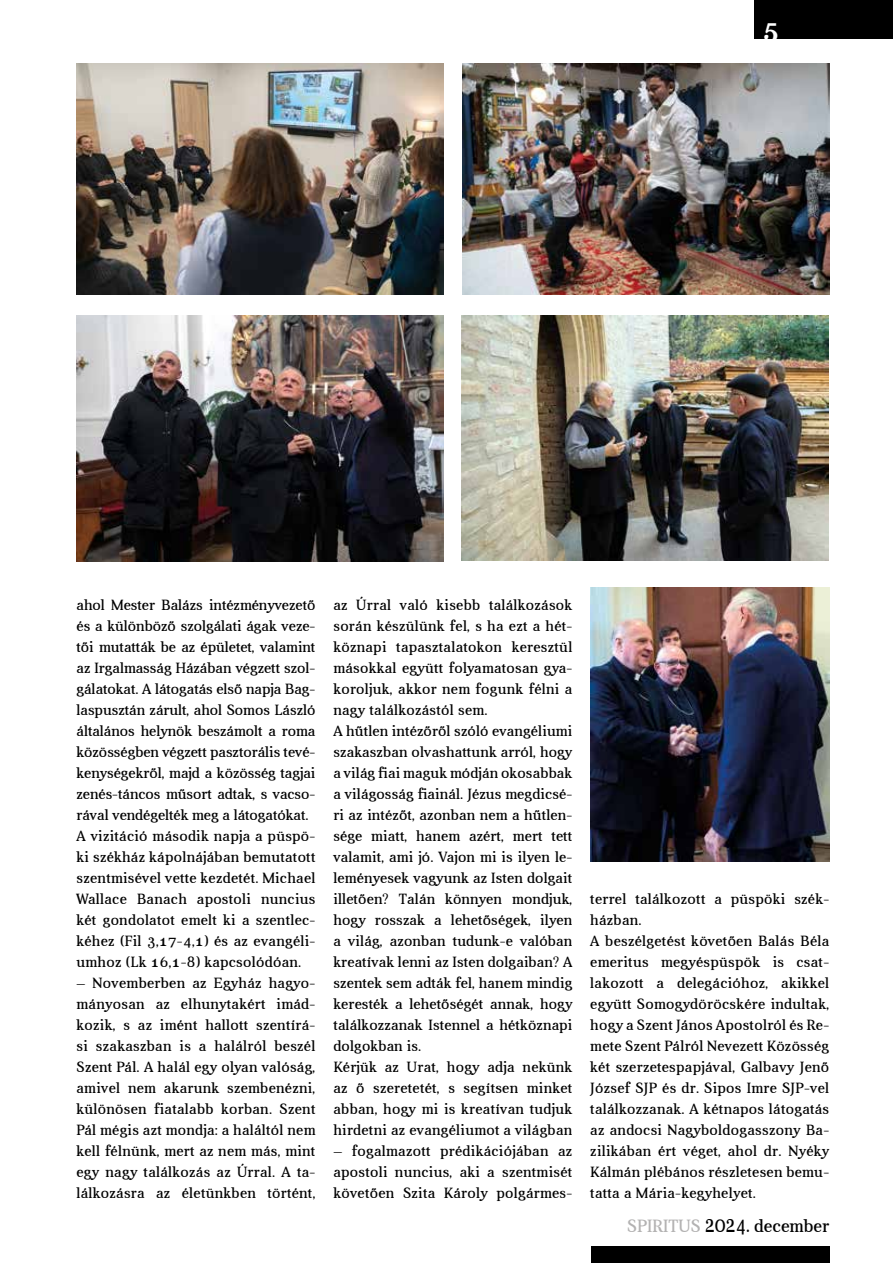
<style>
.page{position:relative;width:893px;height:1263px;background:#fff}
.page>*{position:absolute;margin:0;border:0;box-sizing:border-box;transform-origin:0 0}
.t1{font:700 27px "Aver";color:#fff}
.t2{font:18px "Aver";color:#b3b2b2}
.t3{font:15px/21px "Aver";letter-spacing:.02em;color:#000;text-align:justify}
.t4{font:15px/21px "Aver";color:#000}
.s1{font-size:22.5px;color:#000}
.s2{color:#000}
</style>
<div class="page">
<div style="left:591px;top:1247px;width:238px;height:16px;background:#000"></div>
<div style="left:754px;top:0;width:139px;height:38px;background:#000"></div>
<img style="left:77px;top:64px;width:367px;height:231px">
<img style="left:462px;top:64px;width:367px;height:231px">
<img style="left:462px;top:316px;width:367px;height:245px">
<img style="left:77px;top:316px;width:367px;height:245px">
<img style="left:590px;top:588px;width:239px;height:274px">
<h1 class="t1" style="left:763px;top:14px;width:18px">5</h1>
<p class="t4" style="left:77px;top:594px;width:240px">ahol Mester Balázs intézményvezető és a különböző szolgálati ágak veze&shy;tői mutatták be az épületet, valamint az Irgalmasság Házában végzett szol&shy;gálatokat. A látogatás első napja Bag&shy;laspusztán zárult, ahol Somos László általános helynök beszámolt a roma közösségben végzett pasztorális tevé&shy;kenységekről, majd a közösség tagjai zenés-táncos műsort adtak, s vacso&shy;rával vendégelték meg a látogatókat.<br>A vizitáció második napja a püspö&shy;ki székház kápolnájában bemutatott szentmisével vette kezdetét. Michael Wallace Banach apostoli nuncius két gondolatot emelt ki a szentlec&shy;kéhez (Fil 3,17-4,1) és az evangéli&shy;umhoz (Lk 16,1-8) kapcsolódóan.</p>
<p class="t3" style="left:77px;top:972px;width:240px">– Novemberben az Egyház hagyo&shy;mányosan az elhunytakért imád&shy;kozik, s az imént hallott szentírá&shy;si szakaszban is a halálról beszél Szent Pál. A halál egy olyan valóság, amivel nem akarunk szembenézni, különösen fiatalabb korban. Szent Pál mégis azt mondja: a haláltól nem kell félnünk, mert az nem más, mint egy nagy találkozás az Úrral. A ta&shy;lálkozásra az életünkben történt,</p>
<p class="t3" style="left:333px;top:594px;width:240px;text-align:left">az Úrral való kisebb találkozások során készülünk fel, s ha ezt a hét&shy;köznapi tapasztalatokon keresztül másokkal együtt folyamatosan gya&shy;koroljuk, akkor nem fogunk félni a nagy találkozástól sem.<br>A hűtlen intézőről szóló evangéliumi szakaszban olvashattunk arról, hogy a világ fiai maguk módján okosabbak a világosság fiainál. Jézus megdicsé&shy;ri az intézőt, azonban nem a hűtlen&shy;sége miatt, hanem azért, mert tett valamit, ami jó. Vajon mi is ilyen le&shy;leményesek vagyunk az Isten dolgait illetően? Talán könnyen mondjuk, hogy rosszak a lehetőségek, ilyen a világ, azonban tudunk-e valóban kreatívak lenni az Isten dolgaiban? A szentek sem adták fel, hanem mindig keresték a lehetőségét annak, hogy találkozzanak Istennel a hétköznapi dolgokban is.<br>Kérjük az Urat, hogy adja nekünk az ő szeretetét, s segítsen minket abban, hogy mi is kreatívan tudjuk hirdetni az evangéliumot a világban</p>
<p class="t3" style="left:333px;top:1140px;width:240px">– fogalmazott prédikációjában az apostoli nuncius, aki a szentmisét követően Szita Károly polgármes-</p>
<p class="t3" style="left:590px;top:888px;width:240px;text-align:left">terrel találkozott a püspöki szék&shy;házban.<br>A beszélgetést követően Balás Béla emeritus megyéspüspök is csat&shy;lakozott a delegációhoz, akikkel együtt Somogydöröcskére indultak, hogy a Szent János Apostolról és Re&shy;mete Szent Pálról Nevezett Közösség két szerzetespapjával, Galbavy Jenő József SJP és dr. Sipos Imre SJP-vel találkozzanak. A kétnapos látogatás az andocsi Nagyboldogasszony Ba&shy;zilikában ért véget, ahol dr. Nyéky Kálmán plébános részletesen bemu&shy;tatta a Mária-kegyhelyet.</p>
<p class="t2" style="left:627px;top:1215px;width:203px">SPIRITUS <span class="s1">2024.</span> <span class="s2">december</span></p>
</div>
